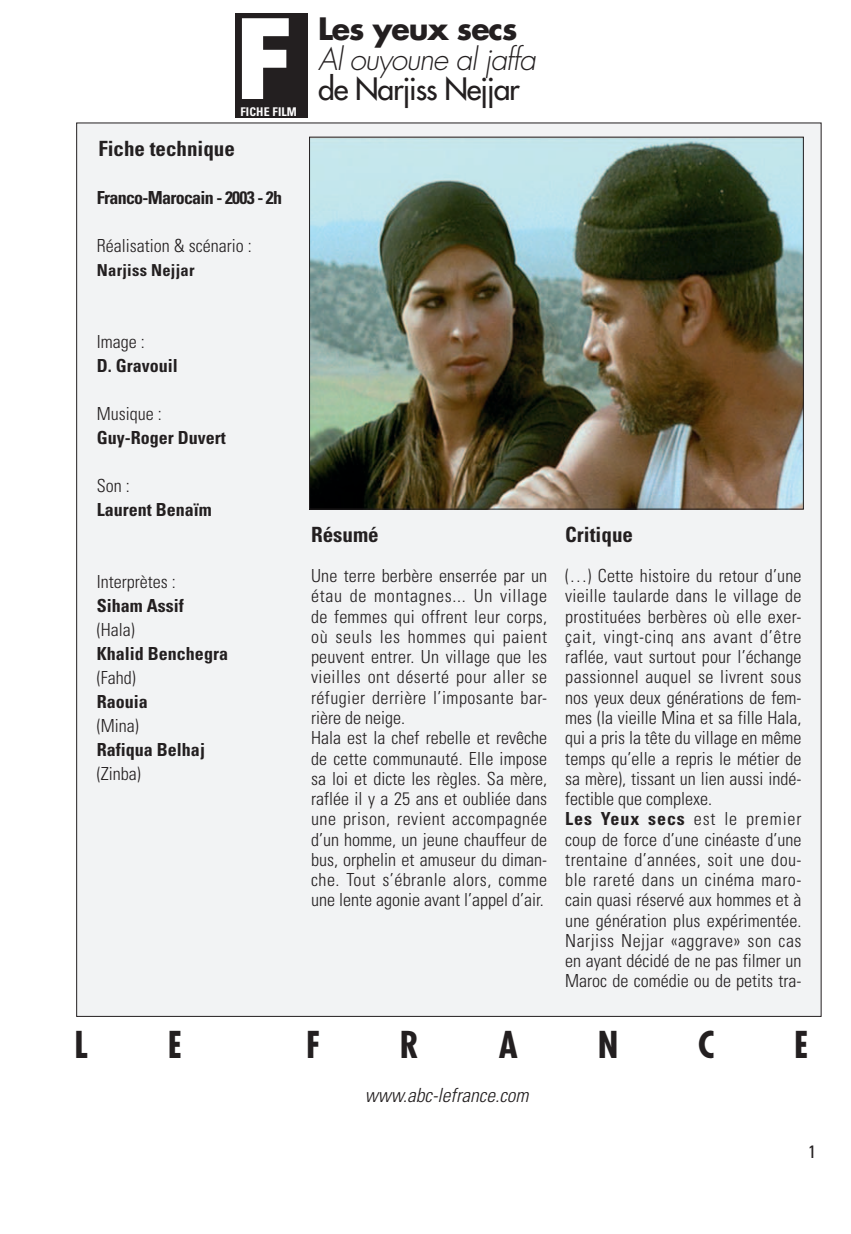
<style>
.page{position:relative;width:851px;height:1234px;background:#fff}
.page>*{position:absolute;margin:0;border:0;box-sizing:border-box;transform-origin:0 0}
.t1{font:700 108px "Futura";color:#fff}
.t2{font:700 condensed 36px "Futura";color:#231f20}
.t3{font:italic 300 30px "Futura";letter-spacing:-.035em;color:#231f20}
.t4{font:30px "Futura";letter-spacing:-.035em;color:#231f20}
.t5{font:700 30px "Futura";letter-spacing:-.035em;color:#231f20}
.t6{font:700 condensed 21px "Univers";color:#231f20}
.t7{font:italic 300 condensed 19.5px "Univers";color:#231f20}
.t8{font:300 condensed 18px/20.2px "Univers";letter-spacing:.005em;color:#231f20}
.t9{font:700 condensed 18px "Univers";color:#231f20}
.t10{font:700 condensed 18px "Univers";letter-spacing:-.04em;color:#231f20}
.t11{font:condensed 18px "Univers";color:#231f20}
.t12{font:700 condensed 16.5px "Univers";letter-spacing:.015em;color:#231f20}
.t13{font:700 condensed 12px "Univers";letter-spacing:.01em;color:#fefdfd}
.s1{font-weight:700}
</style>
<div class="page">
<div style="left:77px;top:123px;width:744px;height:893px;background:#f2f3f4"></div>
<div style="left:235px;top:14px;width:72px;height:103px;background:#231f20"></div>
<img style="left:311px;top:139px;width:490px;height:368px">
<h1 class="t1" style="left:235px;top:10px;width:60px">F</h1>
<p class="t13" style="left:240px;top:107px;width:58px">FICHE FILM</p>
<p class="t6" style="left:98px;top:140px;width:138px">Fiche technique</p>
<p class="t10" style="left:97px;top:191px;width:187px">Franco-Marocain - 2003 - 2h</p>
<p class="t8" style="left:97px;top:237px;width:156px">Réalisation &amp; scénario :</p>
<p class="t12" style="left:97px;top:264px;width:99px">Narjiss Nejjar</p>
<h3 class="t5" style="left:318px;top:15px;width:201px">Les yeux secs</h3>
<h3 class="t3" style="left:318px;top:46px;width:219px">Al ouyoune al jaffa</h3>
<h3 class="t4" style="left:318px;top:74px;width:203px">de Narjiss Nejjar</h3>
<p class="t8" style="left:97px;top:333px;width:49px">Image :</p>
<p class="t9" style="left:97px;top:359px;width:82px">D. Gravouil</p>
<p class="t8" style="left:97px;top:405px;width:66px">Musique :</p>
<p class="t9" style="left:97px;top:431px;width:130px">Guy-Roger Duvert</p>
<p class="t8" style="left:97px;top:477px;width:34px">Son :</p>
<p class="t9" style="left:97px;top:503px;width:116px">Laurent Benaïm</p>
<p class="t8" style="left:97px;top:573px;width:80px">Interprètes :</p>
<p class="t9" style="left:97px;top:599px;width:88px">Siham Assif</p>
<p class="t8" style="left:97px;top:621px;width:39px">(Hala)</p>
<p class="t9" style="left:97px;top:647px;width:133px">Khalid Benchegra</p>
<p class="t8" style="left:97px;top:669px;width:40px">(Fahd)</p>
<p class="t9" style="left:97px;top:695px;width:53px">Raouia</p>
<p class="t8" style="left:97px;top:717px;width:43px">(Mina)</p>
<p class="t9" style="left:97px;top:743px;width:110px">Rafiqua Belhaj</p>
<p class="t8" style="left:97px;top:765px;width:45px">(Zinba)</p>
<p class="t6" style="left:311px;top:526px;width:69px">Résumé</p>
<p class="t8" style="left:311px;top:567px;width:238px">Une terre berbère enserrée par un étau de montagnes... Un village de femmes qui offrent leur corps, où seuls les hommes qui paient peuvent entrer. Un village que les vieilles ont déserté pour aller se réfugier derrière l’imposante bar&shy;rière de neige.<br>Hala est la chef rebelle et revêche de cette communauté. Elle impose sa loi et dicte les règles. Sa mère, raflée il y a 25 ans et oubliée dans une prison, revient accompagnée d’un homme, un jeune chauffeur de bus, orphelin et amuseur du diman&shy;che. Tout s’ébranle alors, comme une lente agonie avant l’appel d’air.</p>
<p class="t6" style="left:565px;top:526px;width:69px">Critique</p>
<p class="t8" style="left:565px;top:567px;width:238px">(…) Cette histoire du retour d’une vieille taularde dans le village de prostituées berbères où elle exer&shy;çait, vingt-cinq ans avant d’être raflée, vaut surtout pour l’échange passionnel auquel se livrent sous nos yeux deux générations de fem&shy;mes (la vieille Mina et sa fille Hala, qui a pris la tête du village en même temps qu’elle a repris le métier de sa mère), tissant un lien aussi indé&shy;fectible que complexe.<br><span class="s1">Les Yeux secs</span> est le premier coup de force d’une cinéaste d’une trentaine d’années, soit une dou&shy;ble rareté dans un cinéma maro&shy;cain quasi réservé aux hommes et à une génération plus expérimentée.<br>Narjiss Nejjar «aggrave» son cas en ayant décidé de ne pas filmer un Maroc de comédie ou de petits tra-</p>
<h2 class="t2" style="left:74px;top:1028px;width:15px">L</h2>
<h2 class="t2" style="left:168px;top:1028px;width:16px">E</h2>
<h2 class="t2" style="left:306px;top:1028px;width:16px">F</h2>
<h2 class="t2" style="left:400px;top:1028px;width:21px">R</h2>
<h2 class="t2" style="left:499px;top:1028px;width:21px">A</h2>
<h2 class="t2" style="left:597px;top:1028px;width:22px">N</h2>
<h2 class="t2" style="left:698px;top:1028px;width:18px">C</h2>
<h2 class="t2" style="left:794px;top:1028px;width:16px">E</h2>
<p class="t7" style="left:365px;top:1087px;width:165px">www.abc-lefrance.com</p>
<p class="t11" style="left:808px;top:1144px;width:9px">1</p>
</div>
